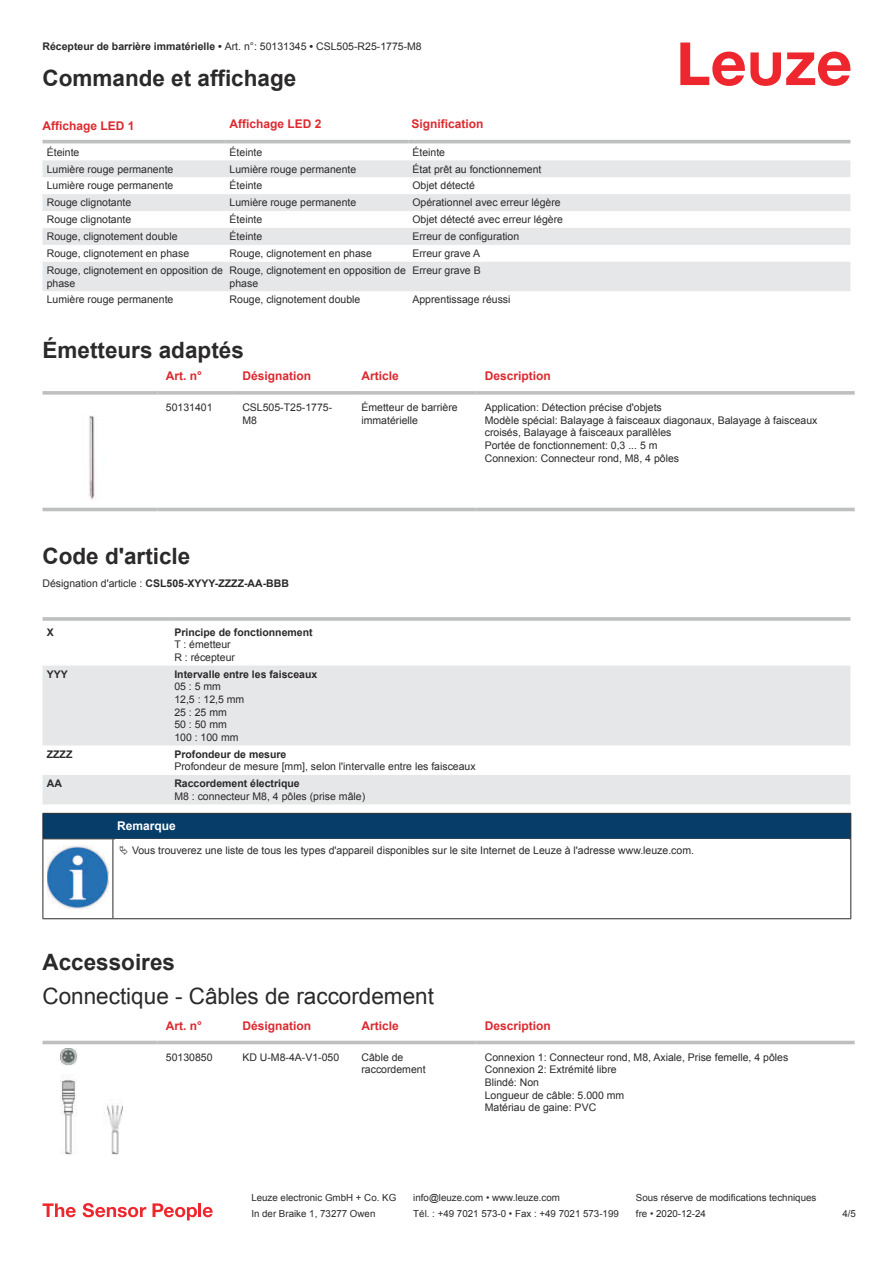
<style>
.page{position:relative;width:893px;height:1263px;background:#fff}
.page>*{position:absolute;margin:0;border:0;box-sizing:border-box;transform-origin:0 0}
.t1{font:700 22.5px "Arial";color:#2b292a}
.t2{font:22.5px "Arial";color:#2b292a}
.t3{font:700 12px "Arial";color:#db2a30}
.t4{font:700 12px "Arial";color:#fff}
.t5{font:10.5px/12.6px "Arial";color:#2b292a}
.t6{font:700 10.5px "Arial";color:#2b292a}
.t7{font:9.75px "Arial";color:#2b292a}
.s1{font-weight:400}
</style>
<div class="page">
<svg style="left:680px;top:43px;width:170px;height:43px"></svg>
<svg style="left:43px;top:143px;width:807px;height:1px"></svg>
<svg style="left:43px;top:160px;width:807px;height:131px;fill:#e6e7e9"></svg>
<hr style="left:43px;top:140px;width:182px;height:3px;background:#bdbfc1">
<hr style="left:225px;top:140px;width:183px;height:3px;background:#bdbfc1">
<hr style="left:408px;top:140px;width:442px;height:3px;background:#bdbfc1">
<div style="left:43px;top:507px;width:812px;height:5px;background:#ededee"></div>
<svg style="left:43px;top:391px;width:114px;height:4px"></svg>
<svg style="left:157px;top:391px;width:77px;height:4px"></svg>
<svg style="left:234px;top:391px;width:119px;height:4px"></svg>
<svg style="left:353px;top:391px;width:123px;height:4px"></svg>
<svg style="left:476px;top:391px;width:379px;height:4px;background:#c3c5c7"></svg>
<hr style="left:43px;top:508px;width:114px;height:3px;background:#bdbfc1">
<hr style="left:157px;top:508px;width:77px;height:3px;background:#bdbfc1">
<hr style="left:234px;top:508px;width:119px;height:3px;background:#bdbfc1">
<hr style="left:353px;top:508px;width:123px;height:3px;background:#bdbfc1">
<hr style="left:476px;top:508px;width:379px;height:3px;background:#bdbfc1">
<img style="left:89px;top:415px;width:6px;height:85px">
<svg style="left:43px;top:665px;width:807px;height:139px;fill:#e6e7e9"></svg>
<hr style="left:43px;top:617px;width:127px;height:4px;background:#bdbfc1">
<hr style="left:170px;top:617px;width:680px;height:4px;background:#c4c6c8">
<div style="left:43px;top:1040px;width:812px;height:5px;background:#eceded"></div>
<hr style="left:43px;top:1041px;width:114px;height:3px;background:#bdbfc1">
<hr style="left:157px;top:1041px;width:77px;height:3px;background:#bdbfc1">
<hr style="left:234px;top:1041px;width:119px;height:3px;background:#bdbfc1">
<hr style="left:353px;top:1041px;width:123px;height:3px;background:#bdbfc1">
<hr style="left:476px;top:1041px;width:379px;height:3px;background:#bdbfc1">
<img style="left:60px;top:1048px;width:63px;height:107px">
<svg style="left:43px;top:1203px;width:33px;height:14px"></svg>
<svg style="left:83px;top:1203px;width:63px;height:14px"></svg>
<svg style="left:153px;top:1203px;width:44px;height:17px"></svg>
<hr style="left:198px;top:1203px;width:3px;height:14px;background:#ed272d">
<svg style="left:203px;top:1207px;width:10px;height:10px"></svg>
<div style="left:43px;top:813px;width:808px;height:26px;background:#063d69"></div>
<hr style="left:113px;top:838px;width:738px;height:1px;background:#2b292a">
<hr style="left:43px;top:839px;width:1px;height:75px;background:#2b292a">
<hr style="left:113px;top:839px;width:1px;height:75px;background:#2b292a">
<hr style="left:850px;top:839px;width:1px;height:75px;background:#2b292a">
<hr style="left:43px;top:918px;width:70px;height:1px;background:#2b292a">
<hr style="left:113px;top:918px;width:738px;height:1px;background:#2b292a">
<img style="left:47px;top:845px;width:61px;height:63px">
<p class="t6" style="left:43px;top:43px;width:381px">Récepteur de barrière immatérielle • <span class="s1">Art. n°: 50131345</span> • <span class="s1">CSL505-R25-1775-M8</span></p>
<h1 class="t1" style="left:43px;top:70px;width:255px">Commande et affichage</h1>
<p class="t3" style="left:43px;top:121px;width:94px">Affichage LED 1</p>
<p class="t3" style="left:230px;top:119px;width:94px">Affichage LED 2</p>
<p class="t3" style="left:411px;top:119px;width:74px">Signification</p>
<p class="t5" style="left:47px;top:147px;width:34px">Éteinte</p>
<p class="t5" style="left:230px;top:147px;width:34px">Éteinte</p>
<p class="t5" style="left:412px;top:147px;width:34px">Éteinte</p>
<p class="t5" style="left:47px;top:163px;width:128px">Lumière rouge permanente</p>
<p class="t5" style="left:230px;top:163px;width:128px">Lumière rouge permanente</p>
<p class="t5" style="left:412px;top:163px;width:130px">État prêt au fonctionnement</p>
<p class="t5" style="left:47px;top:180px;width:128px">Lumière rouge permanente</p>
<p class="t5" style="left:230px;top:180px;width:34px">Éteinte</p>
<p class="t5" style="left:412px;top:180px;width:64px">Objet détecté</p>
<p class="t5" style="left:47px;top:197px;width:86px">Rouge clignotante</p>
<p class="t5" style="left:230px;top:197px;width:128px">Lumière rouge permanente</p>
<p class="t5" style="left:412px;top:197px;width:150px">Opérationnel avec erreur légère</p>
<p class="t5" style="left:47px;top:214px;width:86px">Rouge clignotante</p>
<p class="t5" style="left:230px;top:214px;width:34px">Éteinte</p>
<p class="t5" style="left:412px;top:214px;width:152px">Objet détecté avec erreur légère</p>
<p class="t5" style="left:47px;top:231px;width:132px">Rouge, clignotement double</p>
<p class="t5" style="left:230px;top:231px;width:34px">Éteinte</p>
<p class="t5" style="left:412px;top:231px;width:108px">Erreur de configuration</p>
<p class="t5" style="left:47px;top:248px;width:144px">Rouge, clignotement en phase</p>
<p class="t5" style="left:230px;top:248px;width:144px">Rouge, clignotement en phase</p>
<p class="t5" style="left:412px;top:248px;width:69px">Erreur grave A</p>
<p class="t5" style="left:47px;top:265px;width:178px">Rouge, clignotement en opposition de phase</p>
<p class="t5" style="left:230px;top:265px;width:178px">Rouge, clignotement en opposition de phase</p>
<p class="t5" style="left:412px;top:265px;width:70px">Erreur grave B</p>
<p class="t5" style="left:47px;top:294px;width:128px">Lumière rouge permanente</p>
<p class="t5" style="left:230px;top:294px;width:132px">Rouge, clignotement double</p>
<p class="t5" style="left:412px;top:294px;width:100px">Apprentissage réussi</p>
<h1 class="t1" style="left:43px;top:342px;width:203px">Émetteurs adaptés</h1>
<p class="t3" style="left:166px;top:371px;width:38px">Art. n°</p>
<p class="t3" style="left:242px;top:371px;width:70px">Désignation</p>
<p class="t3" style="left:361px;top:371px;width:39px">Article</p>
<p class="t3" style="left:485px;top:371px;width:68px">Description</p>
<p class="t5" style="left:166px;top:402px;width:48px">50131401</p>
<p class="t5" style="left:242px;top:402px;width:91px">CSL505-T25-1775-<br>M8</p>
<p class="t5" style="left:361px;top:402px;width:98px">Émetteur de barrière immatérielle</p>
<p class="t5" style="left:485px;top:402px;width:334px">Application: Détection précise d'objets<br>Modèle spécial: Balayage à faisceaux diagonaux, Balayage à faisceaux croisés, Balayage à faisceaux parallèles<br>Portée de fonctionnement: 0,3 ... 5 m<br>Connexion: Connecteur rond, M8, 4 pôles</p>
<h1 class="t1" style="left:43px;top:548px;width:149px">Code d'article</h1>
<p class="t6" style="left:43px;top:579px;width:248px"><span class="s1">Désignation d'article :</span> CSL505-XYYY-ZZZZ-AA-BBB</p>
<p class="t6" style="left:47px;top:628px;width:9px">X</p>
<p class="t6" style="left:174px;top:628px;width:140px">Principe de fonctionnement</p>
<p class="t5" style="left:174px;top:639px;width:62px">T : émetteur<br>R : récepteur</p>
<p class="t6" style="left:47px;top:670px;width:23px">YYY</p>
<p class="t6" style="left:174px;top:670px;width:144px">Intervalle entre les faisceaux</p>
<p class="t5" style="left:174px;top:681px;width:72px">05 : 5 mm<br>12,5 : 12,5 mm<br>25 : 25 mm<br>50 : 50 mm<br>100 : 100 mm</p>
<p class="t6" style="left:47px;top:750px;width:27px">ZZZZ</p>
<p class="t6" style="left:174px;top:750px;width:114px">Profondeur de mesure</p>
<p class="t5" style="left:174px;top:761px;width:303px">Profondeur de mesure [mm], selon l'intervalle entre les faisceaux</p>
<p class="t6" style="left:47px;top:779px;width:17px">AA</p>
<p class="t6" style="left:174px;top:779px;width:127px">Raccordement électrique</p>
<p class="t5" style="left:174px;top:791px;width:192px">M8 : connecteur M8, 4 pôles (prise mâle)</p>
<p class="t4" style="left:117px;top:821px;width:60px">Remarque</p>
<p class="t5" style="left:132px;top:844px;width:563px">Vous trouverez une liste de tous les types d'appareil disponibles sur le site Internet de Leuze à l'adresse www.leuze.com.</p>
<h1 class="t1" style="left:43px;top:954px;width:134px">Accessoires</h1>
<h1 class="t2" style="left:43px;top:987px;width:393px">Connectique - Câbles de raccordement</h1>
<p class="t3" style="left:166px;top:1021px;width:38px">Art. n°</p>
<p class="t3" style="left:242px;top:1021px;width:70px">Désignation</p>
<p class="t3" style="left:361px;top:1021px;width:39px">Article</p>
<p class="t3" style="left:485px;top:1021px;width:68px">Description</p>
<p class="t5" style="left:166px;top:1052px;width:48px">50130850</p>
<p class="t5" style="left:242px;top:1052px;width:98px">KD U-M8-4A-V1-050</p>
<p class="t5" style="left:361px;top:1052px;width:66px">Câble de raccordement</p>
<p class="t5" style="left:485px;top:1052px;width:305px">Connexion 1: Connecteur rond, M8, Axiale, Prise femelle, 4 pôles<br>Connexion 2: Extrémité libre<br>Blindé: Non<br>Longueur de câble: 5.000 mm<br>Matériau de gaine: PVC</p>
<p class="t7" style="left:251px;top:1194px;width:146px">Leuze electronic GmbH + Co. KG</p>
<p class="t7" style="left:413px;top:1194px;width:148px">info@leuze.com • www.leuze.com</p>
<p class="t7" style="left:636px;top:1194px;width:182px">Sous réserve de modifications techniques</p>
<p class="t7" style="left:251px;top:1210px;width:126px">In der Braike 1, 73277 Owen</p>
<p class="t7" style="left:413px;top:1210px;width:207px">Tél. : +49 7021 573-0 • Fax : +49 7021 573-199</p>
<p class="t7" style="left:636px;top:1210px;width:72px">fre • 2020-12-24</p>
<p class="t7" style="left:842px;top:1210px;width:15px">4 /5</p>
</div>
